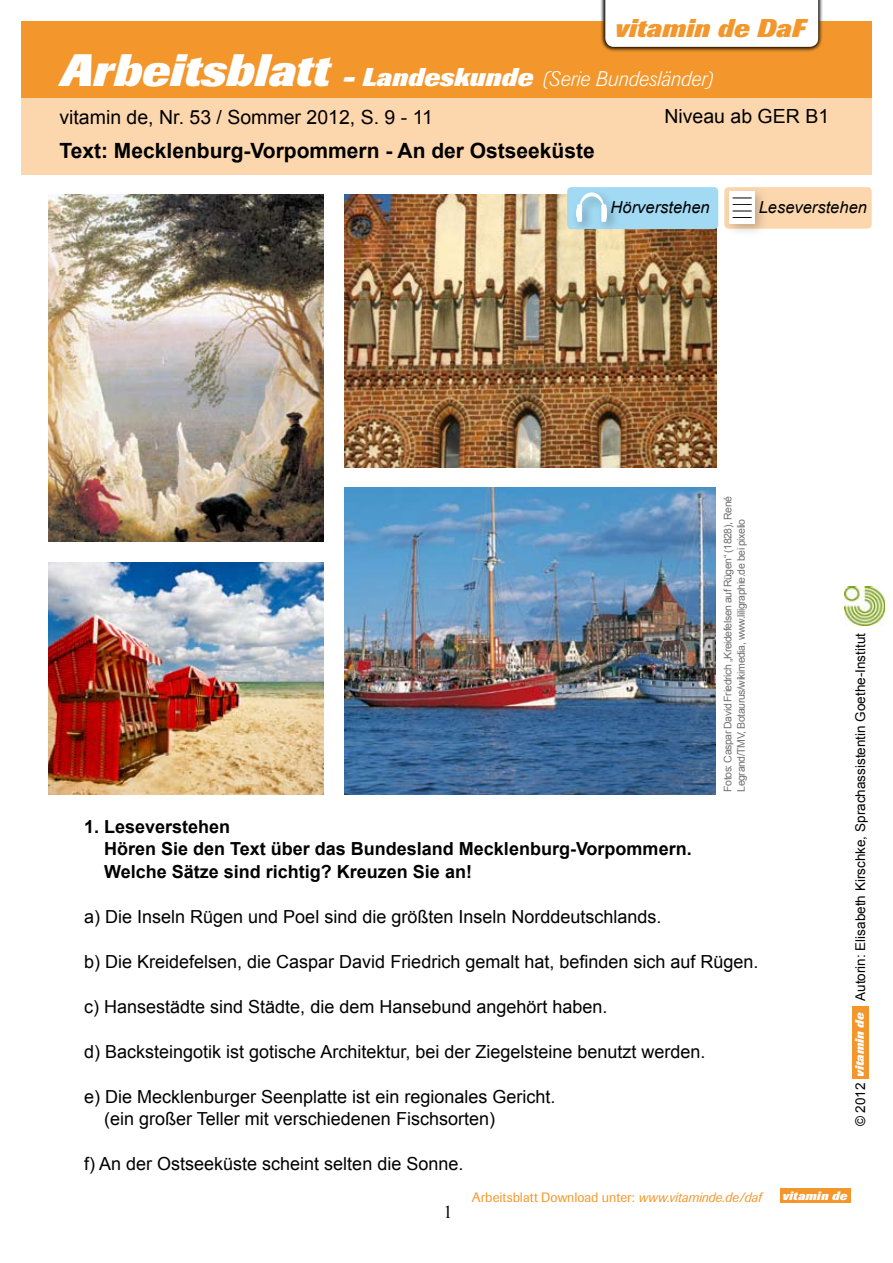
<style>
.page{position:relative;width:893px;height:1263px;background:#fff}
.page>*{position:absolute;margin:0;border:0;box-sizing:border-box;transform-origin:0 0}
.t1{font:italic 800 45px "Imago";color:#fff}
.t2{font:italic 800 25.5px "Imago";color:#fff}
.t3{font:italic 800 25.5px "Imago";letter-spacing:.005em;color:#f3972d}
.t4{font:700 21px "Arial";color:#000}
.t5{font:italic 300 21px "Imago";color:#fff}
.t6{font:19.5px "Arial";color:#000}
.t7{font:18px/22.5px "Arial";color:#000}
.t8{font:700 18px/22.5px "Arial";color:#000}
.t9{font:italic 16.5px "Arial";color:#000}
.t10{font:13.5px "Arial";color:#000}
.t11{font:13.5px "Imago";color:#f3972d}
.t12{font:italic 800 12px "Imago";letter-spacing:.02em;color:#fff}
.t13{font:10.5px/13.5px "Arial";letter-spacing:-.04em;color:#707173}
.s1{font-weight:800;font-size:25.5px}
.s2{font-style:italic}
</style>
<div class="page">
<div style="left:780px;top:1189px;width:70px;height:14px;background:#f3972d"></div>
<div style="left:852px;top:1007px;width:16px;height:72px;background:#f3972d"></div>
<img style="left:845px;top:586px;width:39px;height:39px">
<div style="left:21px;top:98px;width:851px;height:76px;background:#fcd7ae"></div>
<div style="left:21px;top:21px;width:851px;height:77px;background:#f3972d"></div>
<div style="left:600px;top:0;width:224px;height:52px;background:#000;opacity:.7"></div>
<div style="left:605px;top:0;width:213px;height:47px;background:#fff"></div>
<div style="left:724px;top:187px;width:148px;height:42px;background:#fcd7ae;border-radius:4px"></div>
<div style="left:723px;top:186px;width:46px;height:52px;background:#000;opacity:.22"></div>
<div style="left:729px;top:192px;width:26px;height:32px;background:#fff"></div>
<svg style="left:733px;top:211px;width:19px;height:7px"></svg>
<svg style="left:733px;top:198px;width:19px;height:7px"></svg>
<img style="left:48px;top:195px;width:275px;height:346px">
<img style="left:344px;top:195px;width:373px;height:272px">
<img style="left:344px;top:487px;width:372px;height:307px">
<img style="left:48px;top:562px;width:275px;height:232px">
<div style="left:567px;top:187px;width:151px;height:42px;background:#a2daf4;border-radius:4px"></div>
<div style="left:571px;top:187px;width:52px;height:49px;background:#000;opacity:.4"></div>
<div style="left:578px;top:205px;width:4px;height:16px;border:1px solid #fff"></div>
<div style="left:602px;top:205px;width:4px;height:16px;border:1px solid #fff"></div>
<svg style="left:580px;top:193px;width:24px;height:17px"></svg>
<div style="left:576px;top:207px;width:5px;height:13px;background:#fff;border-radius:50%"></div>
<div style="left:576px;top:207px;width:5px;height:13px;border:1px solid #fff;border-radius:50%"></div>
<div style="left:602px;top:207px;width:5px;height:13px;background:#fff;border-radius:50%"></div>
<div style="left:602px;top:207px;width:5px;height:13px;border:1px solid #fff;border-radius:50%"></div>
<h1 class="t1" style="left:60px;top:45px;width:271px">Arbeitsblatt</h1>
<h2 class="t3" style="left:615px;top:13px;width:192px">vitamin de DaF</h2>
<h2 class="t2" style="left:362px;top:63px;width:444px">zum Thema Jugend auf dem Lande</h2>
<h2 class="t2" style="left:362px;top:63px;width:183px">Thema Schule</h2>
<p class="t5" style="left:343px;top:67px;width:372px"><span class="s1">- Landeskunde</span> (Serie Bundesländer)</p>
<p class="t6" style="left:59px;top:104px;width:375px">vitamin de, Nr. 53 / Sommer 2012, S. 9 - 11</p>
<p class="t6" style="left:664px;top:104px;width:166px">Niveau ab GER B1</p>
<p class="t4" style="left:60px;top:137px;width:537px">Text: Mecklenburg-Vorpommern - An der Ostseeküste</p>
<p class="t9" style="left:611px;top:197px;width:101px">Hörverstehen</p>
<p class="t9" style="left:759px;top:197px;width:110px">Leseverstehen</p>
<p class="t13" style="left:721px;top:792px;width:297px;rotate:-90deg">Fotos: Caspar David Friedrich „Kreidefelsen auf Rügen“ (1828), René<br>Legrand/TMV, Botaurus/wikimedia, www.liligraphie.de bei pixelio</p>
<p class="t8" style="left:104px;top:816px;width:589px;text-indent:-20px">1. Leseverstehen<br>Hören Sie den Text über das Bundesland Mecklenburg-Vorpommern.<br>Welche Sätze sind richtig? Kreuzen Sie an!</p>
<p class="t7" style="left:84px;top:905px;width:579px">a) Die Inseln Rügen und Poel sind die größten Inseln Norddeutschlands.</p>
<p class="t7" style="left:84px;top:950px;width:676px">b) Die Kreidefelsen, die Caspar David Friedrich gemalt hat, befinden sich auf Rügen.</p>
<p class="t7" style="left:84px;top:995px;width:525px">c) Hansestädte sind Städte, die dem Hansebund angehört haben.</p>
<p class="t7" style="left:84px;top:1040px;width:623px">d) Backsteingotik ist gotische Architektur, bei der Ziegelsteine benutzt werden.</p>
<p class="t7" style="left:104px;top:1085px;width:453px;text-indent:-20px">e) Die Mecklenburger Seenplatte ist ein regionales Gericht. (ein großer Teller mit verschiedenen Fischsorten)</p>
<p class="t7" style="left:84px;top:1153px;width:381px">f) An der Ostseeküste scheint selten die Sonne.</p>
<p class="t10" style="left:852px;top:1001px;width:369px;rotate:-90deg">Autorin: Elisabeth Kirschke, Sprachassistentin Goethe-Institut</p>
<p class="t12" style="left:852px;top:1077px;width:66px;rotate:-90deg">vitamin de</p>
<p class="t10" style="left:852px;top:1126px;width:45px;rotate:-90deg">© 2012</p>
<p class="t11" style="left:472px;top:1189px;width:291px">Arbeitsblatt Download unter: <span class="s2">www.vitaminde.de/daf</span></p>
<p class="t12" style="left:782px;top:1188px;width:66px">vitamin de</p>
</div>
